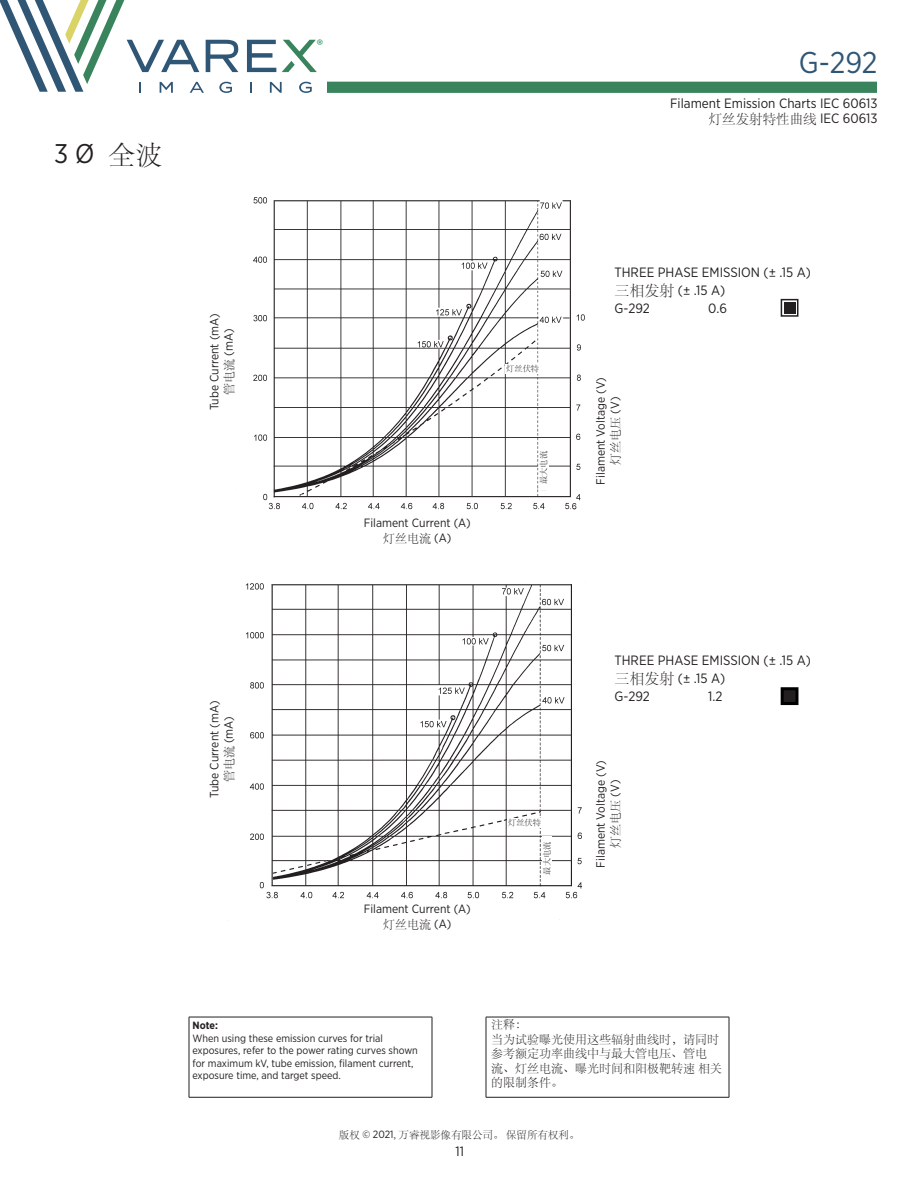
<style>
.page{position:relative;width:918px;height:1188px;background:#fff}
.page>*{position:absolute;margin:0;border:0;box-sizing:border-box;transform-origin:0 0}
.t1{font:30px "Gotham Narrow";color:#305676}
.t2{font:27px "Gotham Narrow";color:#231f20}
.t3{font:13.5px "Gotham Narrow";color:#231f20}
.t4{font:13.5px "ST Song";color:#231f20}
.t5{font:12.3px "Neutraface Text Book Alt";color:#0a8348}
.t6{font:12px "Gotham Narrow";color:#231f20}
.t7{font:12px/14.4px "ST Song";color:#231f20}
.t8{font:10.5px/12.6px "Gotham Narrow";color:#231f20}
.t9{font:10.5px "ST Song";color:#231f20}
.t10{font:700 10.5px "Gotham Narrow";color:#231f20}
.t11{font:8.25px "ST Song";color:#231f20}
.s1{font-family:"ST Song"}
.s2{font-family:"Gotham Narrow"}
.s3{font-family:"ST Song";font-size:15px}
</style>
<div class="page">
<div style="left:327px;top:82px;width:550px;height:11px;background:#39835d"></div>
<svg style="left:0;top:0;width:317px;height:93px"></svg>
<img style="left:228px;top:583px;width:354px;height:338px">
<img style="left:253px;top:197px;width:332px;height:313px">
<div style="left:782px;top:689px;width:15px;height:15px;background:#231f20"></div>
<div style="left:781px;top:687px;width:17px;height:18px;border:3px solid #000"></div>
<div style="left:781px;top:299px;width:17px;height:18px;border:2px solid #231f20"></div>
<div style="left:784px;top:302px;width:11px;height:11px;background:#231f20"></div>
<div style="left:199px;top:673px;width:44px;height:152px;background:#fff"></div>
<div style="left:336px;top:904px;width:163px;height:37px;background:#fff"></div>
<div style="left:505px;top:364px;width:35px;height:9px;background:#fff"></div>
<div style="left:507px;top:818px;width:35px;height:9px;background:#fff"></div>
<div style="left:539px;top:446px;width:9px;height:43px;background:#fff"></div>
<div style="left:542px;top:836px;width:9px;height:44px;background:#fff"></div>
<hr style="left:189px;top:1017px;width:243px;height:1px;background:#231f20">
<hr style="left:189px;top:1017px;width:1px;height:80px;background:#231f20">
<hr style="left:486px;top:1017px;width:243px;height:1px;background:#231f20">
<hr style="left:729px;top:1017px;width:1px;height:80px;background:#231f20">
<hr style="left:189px;top:1097px;width:243px;height:1px;background:#231f20">
<hr style="left:486px;top:1097px;width:243px;height:1px;background:#231f20">
<hr style="left:432px;top:1017px;width:1px;height:80px;background:#231f20">
<hr style="left:486px;top:1017px;width:1px;height:80px;background:#231f20">
<p class="t2" style="left:54px;top:137px;width:110px">3 Ø <span class="s1">全波</span></p>
<p class="t6" style="left:207px;top:410px;width:99px;rotate:-90deg">Tube Current (mA)</p>
<p class="t6" style="left:221px;top:395px;width:68px;rotate:-90deg"><span class="s1">管电流</span> (mA)</p>
<p class="t5" style="left:317px;top:36px;width:8px">®</p>
<h1 class="t1" style="left:799px;top:44px;width:80px">G-292</h1>
<p class="t3" style="left:670px;top:95px;width:209px">Filament Emission Charts IEC 60613</p>
<p class="t4" style="left:709px;top:110px;width:170px">灯丝发射特性曲线 <span class="s2">IEC 60613</span></p>
<p class="t6" style="left:364px;top:516px;width:108px">Filament Current (A)</p>
<p class="t7" style="left:383px;top:530px;width:70px">灯丝电流 <span class="s2">(A)</span></p>
<p class="t11" style="left:506px;top:363px;width:34px">灯丝伏特</p>
<p class="t11" style="left:538px;top:484px;width:34px;rotate:-90deg">最大电流</p>
<p class="t3" style="left:614px;top:264px;width:198px">THREE PHASE EMISSION (± .15 A)</p>
<p class="t3" style="left:614px;top:282px;width:112px"><span class="s3">三相发射</span> (± .15 A)</p>
<p class="t3" style="left:614px;top:300px;width:37px">G-292</p>
<p class="t3" style="left:708px;top:300px;width:20px">0.6</p>
<p class="t6" style="left:593px;top:485px;width:109px;rotate:-90deg">Filament Voltage (V)</p>
<p class="t7" style="left:608px;top:465px;width:69px;rotate:-90deg">灯丝电压 <span class="s2">(V)</span></p>
<p class="t6" style="left:207px;top:798px;width:99px;rotate:-90deg">Tube Current (mA)</p>
<p class="t6" style="left:221px;top:782px;width:68px;rotate:-90deg"><span class="s1">管电流</span> (mA)</p>
<p class="t6" style="left:364px;top:902px;width:108px">Filament Current (A)</p>
<p class="t7" style="left:383px;top:916px;width:70px">灯丝电流 <span class="s2">(A)</span></p>
<p class="t11" style="left:508px;top:817px;width:34px">灯丝伏特</p>
<p class="t11" style="left:541px;top:875px;width:34px;rotate:-90deg">最大电流</p>
<p class="t3" style="left:614px;top:652px;width:198px">THREE PHASE EMISSION (± .15 A)</p>
<p class="t3" style="left:614px;top:670px;width:112px"><span class="s3">三相发射</span> (± .15 A)</p>
<p class="t3" style="left:614px;top:688px;width:37px">G-292</p>
<p class="t3" style="left:708px;top:688px;width:16px">1.2</p>
<p class="t6" style="left:593px;top:868px;width:109px;rotate:-90deg">Filament Voltage (V)</p>
<p class="t7" style="left:608px;top:848px;width:69px;rotate:-90deg">灯丝电压 <span class="s2">(V)</span></p>
<p class="t10" style="left:193px;top:1019px;width:27px">Note:</p>
<p class="t8" style="left:193px;top:1031px;width:227px">When using these emission curves for trial exposures, refer to the power rating curves shown for maximum kV, tube emission, filament current, exposure time, and target speed.</p>
<p class="t7" style="left:491px;top:1017px;width:37px">注释：</p>
<p class="t7" style="left:491px;top:1032px;width:232px">当为试验曝光使用这些辐射曲线时，请同时参考额定功率曲线中与最大管电压、管电流、灯丝电流、曝光时间和阳极靶转速 相关的限制条件。</p>
<p class="t9" style="left:339px;top:1127px;width:242px">版权 <span class="s2">© 2021</span>, 万睿视影像有限公司。 保留所有权利。</p>
<p class="t3" style="left:456px;top:1142px;width:10px">11</p>
</div>
